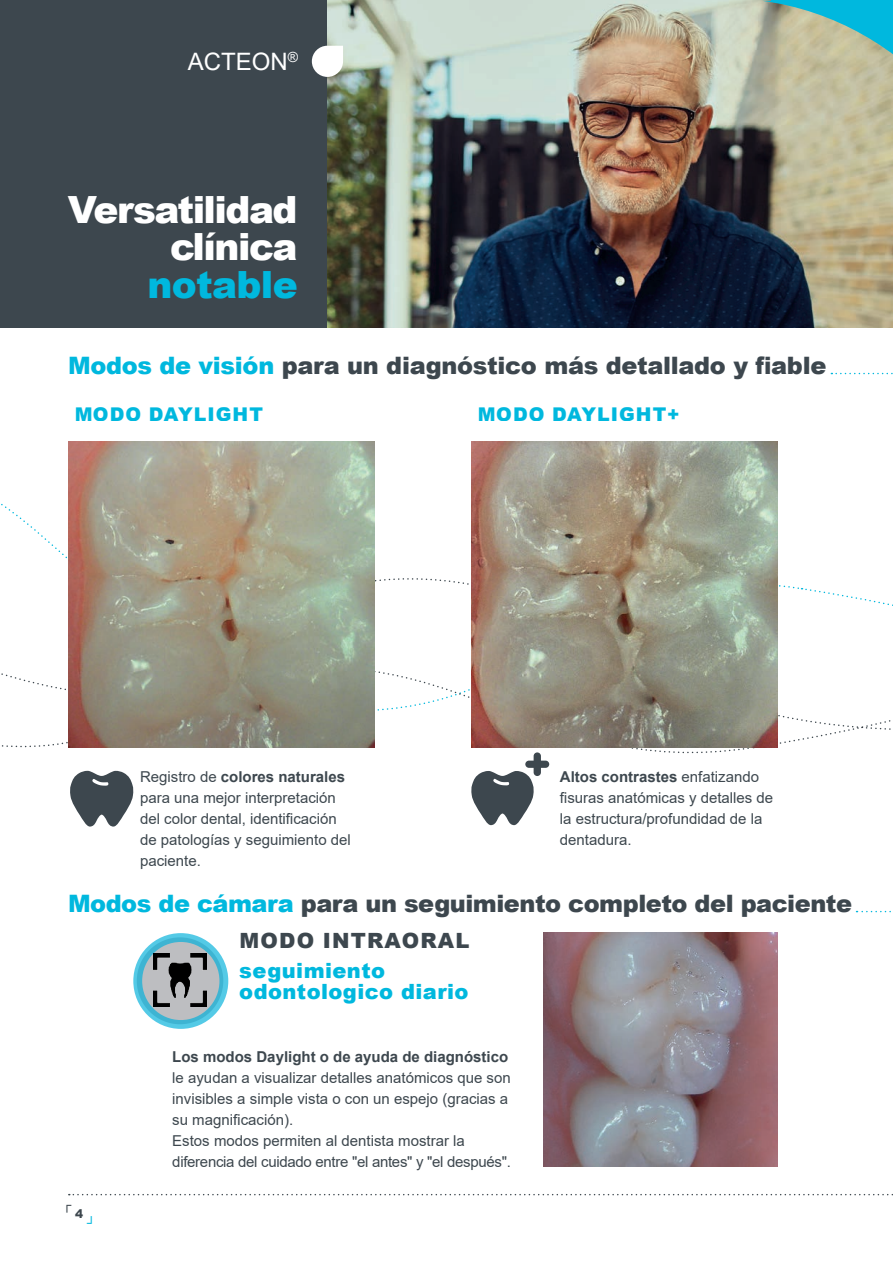
<style>
.page{position:relative;width:893px;height:1263px;background:#fff}
.page>*{position:absolute;margin:0;border:0;box-sizing:border-box;transform-origin:0 0}
.t1{font:900 37.5px/37.5px "Arial";letter-spacing:-.04em;color:#fff;text-align:right}
.t2{font:900 37.5px "Arial";letter-spacing:-.02em;color:#00b8de}
.t3{font:900 24px "Arial";letter-spacing:-.015em;color:#3d474e}
.t4{font:24px "Arial";color:#fff}
.t5{font:900 21px/21px "Arial";letter-spacing:.02em;color:#00b8de}
.t6{font:900 21px "Arial";letter-spacing:.055em;color:#3d474e}
.t7{font:900 18.9px "Arial";letter-spacing:.055em;color:#00b8de}
.t8{font:15px/21px "Arial";color:#3d474e}
.t9{font:700 15px "Arial";color:#3d474e}
.t10{font:900 12px "Arial";color:#3d474e}
.t11{font:900 12px "Arial";color:#00b8de}
.s1{color:#00b8de}
.s2{font-weight:700}
</style>
<div class="page">
<svg style="left:69px;top:1194px;width:824px;height:1px"></svg>
<svg style="left:226px;top:688px;width:519px;height:77px"></svg>
<svg style="left:374px;top:573px;width:95px;height:115px"></svg>
<svg style="left:1px;top:689px;width:167px;height:59px"></svg>
<svg style="left:625px;top:588px;width:268px;height:161px"></svg>
<img style="left:68px;top:441px;width:306px;height:306px">
<img style="left:471px;top:441px;width:306px;height:306px">
<div style="left:0;top:0;width:327px;height:327px;background:#3d474e"></div>
<img style="left:544px;top:933px;width:233px;height:234px">
<svg style="left:70px;top:770px;width:64px;height:57px"></svg>
<svg style="left:471px;top:752px;width:78px;height:73px"></svg>
<img style="left:327px;top:0;width:444px;height:328px">
<svg style="left:762px;top:1px;width:131px;height:327px;background:#9da48c"></svg>
<hr style="left:771px;top:0;width:122px;height:1px;background:#00b8de">
<svg style="left:312px;top:46px;width:31px;height:31px"></svg>
<svg style="left:137px;top:937px;width:86px;height:87px;background:#98b4bd"></svg>
<div style="left:133px;top:933px;width:95px;height:96px;border:9px solid #00b0db;border-radius:50%"></div>
<img style="left:154px;top:953px;width:52px;height:53px">
<svg style="left:856px;top:911px;width:35px;height:1px"></svg>
<svg style="left:831px;top:373px;width:62px;height:1px"></svg>
<h2 class="t4" style="left:188px;top:45px;width:112px">ACTEON<sup>®</sup></h2>
<h1 class="t1" style="left:68px;top:189px;width:231px">Versatilidad clínica</h1>
<h1 class="t2" style="left:148px;top:257px;width:152px">notable</h1>
<h2 class="t3" style="left:68px;top:348px;width:760px"><span class="s1">Modos de visión</span> para un diagnóstico más detallado y fiable</h2>
<p class="t7" style="left:74px;top:400px;width:190px">MODO DAYLIGHT</p>
<p class="t7" style="left:477px;top:400px;width:204px">MODO DAYLIGHT+</p>
<p class="t8" style="left:140px;top:766px;width:212px">Registro de <span class="s2">colores naturales </span>para una mejor interpretación del color dental, identificación de patologías y seguimiento del paciente.</p>
<p class="t8" style="left:560px;top:766px;width:215px"><span class="s2">Altos contrastes</span> enfatizando fisuras anatómicas y detalles de la estructura/profundidad de la dentadura.</p>
<h2 class="t3" style="left:68px;top:886px;width:785px"><span class="s1">Modos de cámara</span> para un seguimiento completo del paciente</h2>
<h3 class="t6" style="left:240px;top:925px;width:231px">MODO INTRAORAL</h3>
<h3 class="t5" style="left:239px;top:959px;width:231px">seguimiento odontologico diario</h3>
<p class="t10" style="left:63px;top:1196px;width:10px">┌</p>
<p class="t10" style="left:75px;top:1205px;width:10px">4</p>
<p class="t11" style="left:87px;top:1214px;width:10px">┘</p>
<p class="t9" style="left:172px;top:1046px;width:337px">Los modos Daylight o de ayuda de diagnóstico</p>
<p class="t8" style="left:172px;top:1067px;width:340px">le ayudan a visualizar detalles anatómicos que son invisibles a simple vista o con un espejo (gracias a su magnificación).<br>Estos modos permiten al dentista mostrar la diferencia del cuidado entre "el antes" y "el después".</p>
</div>
